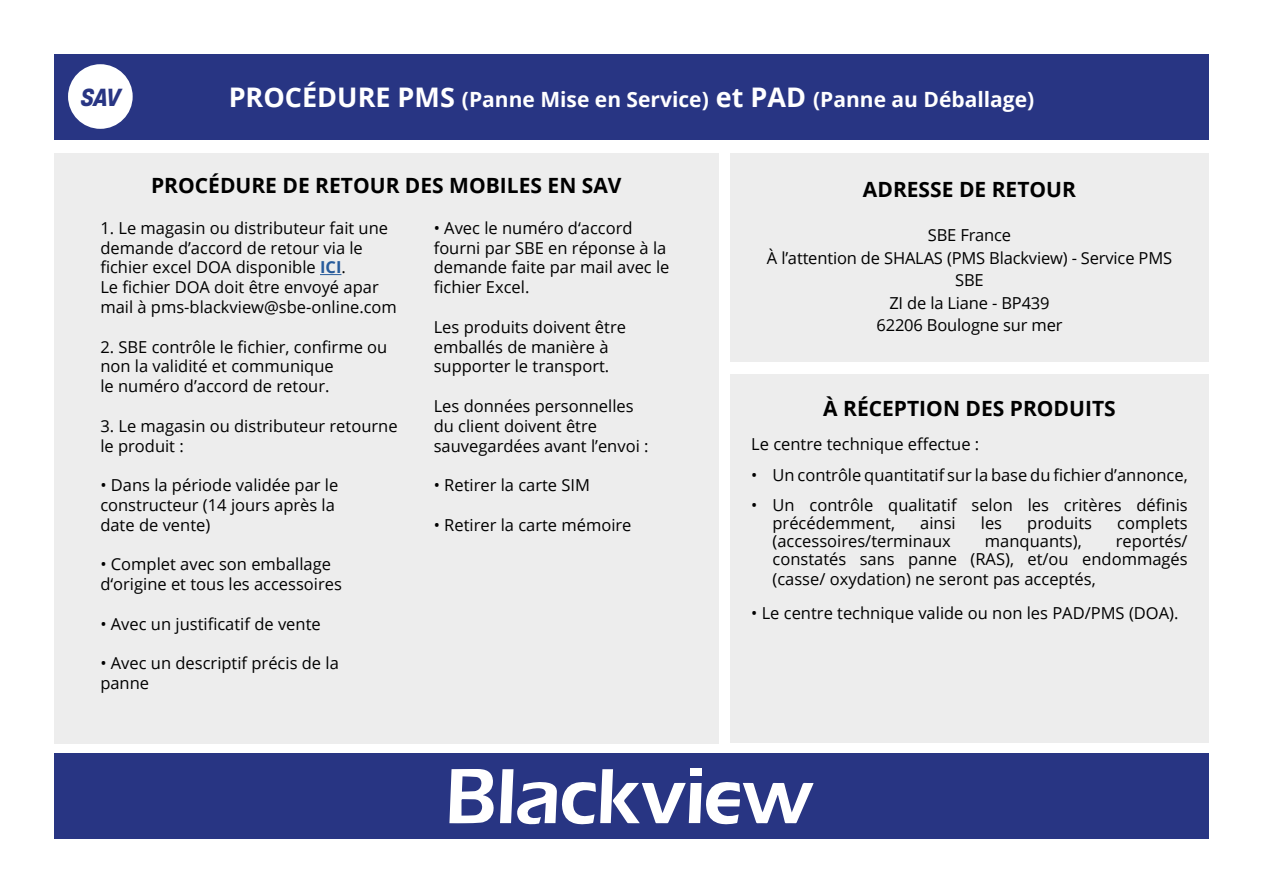
<style>
.page{position:relative;width:1263px;height:893px;background:#fff}
.page>*{position:absolute;margin:0;border:0;box-sizing:border-box;transform-origin:0 0}
.t1{font:italic 700 27px "Paralucent Cond";color:#283583}
.t2{font:700 21px "Open Sans";color:#000}
.t3{font:700 21px "Open Sans";color:#fff}
.t4{font:16.5px/19.8px "Open Sans";color:#000}
.s1{font-size:27px}
.s2{font-weight:700;color:#275b9b}
</style>
<div class="page">
<div style="left:54px;top:153px;width:665px;height:590px;background:#ededed"></div>
<div style="left:730px;top:374px;width:479px;height:369px;background:#ededed"></div>
<div style="left:730px;top:153px;width:479px;height:208px;background:#ededed"></div>
<div style="left:54px;top:54px;width:1155px;height:85px;background:#283583"></div>
<div style="left:54px;top:754px;width:1155px;height:85px;background:#283583"></div>
<div style="left:68px;top:64px;width:65px;height:65px;background:#fff;border-radius:50%"></div>
<svg style="left:320px;top:274px;width:21px;height:1px"></svg>
<svg style="left:449px;top:769px;width:364px;height:56px"></svg>
<div style="left:691px;top:769px;width:11px;height:7px;background:#fff"></div>
<h1 class="t1" style="left:80px;top:82px;width:41px">SAV</h1>
<p class="t3" style="left:229px;top:84px;width:807px"><span class="s1">PROCÉDURE PMS</span> (Panne Mise en Service) <span class="s1">et PAD</span> (Panne au Déballage)</p>
<p class="t2" style="left:151px;top:171px;width:472px">PROCÉDURE DE RETOUR DES MOBILES EN SAV</p>
<p class="t4" style="left:100px;top:217px;width:298px">1. Le magasin ou distributeur fait une demande d’accord de retour via le fichier excel DOA disponible <span class="s2">ICI</span>.<br>Le fichier DOA doit être envoyé apar mail à pms-blackview@sbe-online.com</p>
<p class="t4" style="left:100px;top:336px;width:288px">2. SBE contrôle le fichier, confirme ou non la validité et communique<br>le numéro d’accord de retour.</p>
<p class="t4" style="left:100px;top:415px;width:299px">3. Le magasin ou distributeur retourne le produit :</p>
<p class="t4" style="left:100px;top:475px;width:239px">• Dans la période validée par le constructeur (14 jours après la date de vente)</p>
<p class="t4" style="left:100px;top:554px;width:243px">• Complet avec son emballage d‘origine et tous les accessoires</p>
<p class="t4" style="left:100px;top:613px;width:222px">• Avec un justificatif de vente</p>
<p class="t4" style="left:100px;top:653px;width:240px">• Avec un descriptif précis de la panne</p>
<p class="t4" style="left:434px;top:217px;width:237px">• Avec le numéro d‘accord fourni par SBE en réponse à la demande faite par mail avec le fichier Excel.</p>
<p class="t4" style="left:434px;top:316px;width:194px">Les produits doivent être emballés de manière à supporter le transport.</p>
<p class="t4" style="left:434px;top:396px;width:216px">Les données personnelles du client doivent être sauvegardées avant l’envoi :</p>
<p class="t4" style="left:434px;top:475px;width:158px">• Retirer la carte SIM</p>
<p class="t4" style="left:434px;top:514px;width:199px">• Retirer la carte mémoire</p>
<p class="t2" style="left:863px;top:174px;width:215px">ADRESSE DE RETOUR</p>
<p class="t4" style="left:767px;top:223px;width:407px;line-height:22.5px;text-align:center">SBE France<br>À l’attention de SHALAS (PMS Blackview) - Service PMS<br>SBE<br>ZI de la Liane - BP439<br>62206 Boulogne sur mer</p>
<p class="t2" style="left:823px;top:394px;width:294px">À RÉCEPTION DES PRODUITS</p>
<p class="t4" style="left:751px;top:434px;width:230px">Le centre technique effectue :</p>
<p class="t4" style="left:751px;top:464px;width:438px">• Un contrôle quantitatif sur la base du fichier d’annonce,</p>
<p class="t4" style="left:772px;top:496px;width:417px;line-height:18px;text-indent:-21px">• Un contrôle qualitatif selon les critères définis précédemment,</p>
<p class="t4" style="left:920px;top:513px;width:37px">ainsi</p>
<p class="t4" style="left:981px;top:513px;width:23px">les</p>
<p class="t4" style="left:1027px;top:513px;width:66px">produits</p>
<p class="t4" style="left:1117px;top:513px;width:72px">complets</p>
<p class="t4" style="left:772px;top:531px;width:180px">(accessoires/terminaux</p>
<p class="t4" style="left:985px;top:531px;width:98px">manquants),</p>
<p class="t4" style="left:772px;top:532px;width:417px;line-height:18px;text-align:right">reportés/<br>constatés sans panne (RAS), et/ou endommagés</p>
<p class="t4" style="left:772px;top:569px;width:325px">(casse/ oxydation) ne seront pas acceptés,</p>
<p class="t4" style="left:751px;top:603px;width:429px">• Le centre technique valide ou non les PAD/PMS (DOA).</p>
</div>
